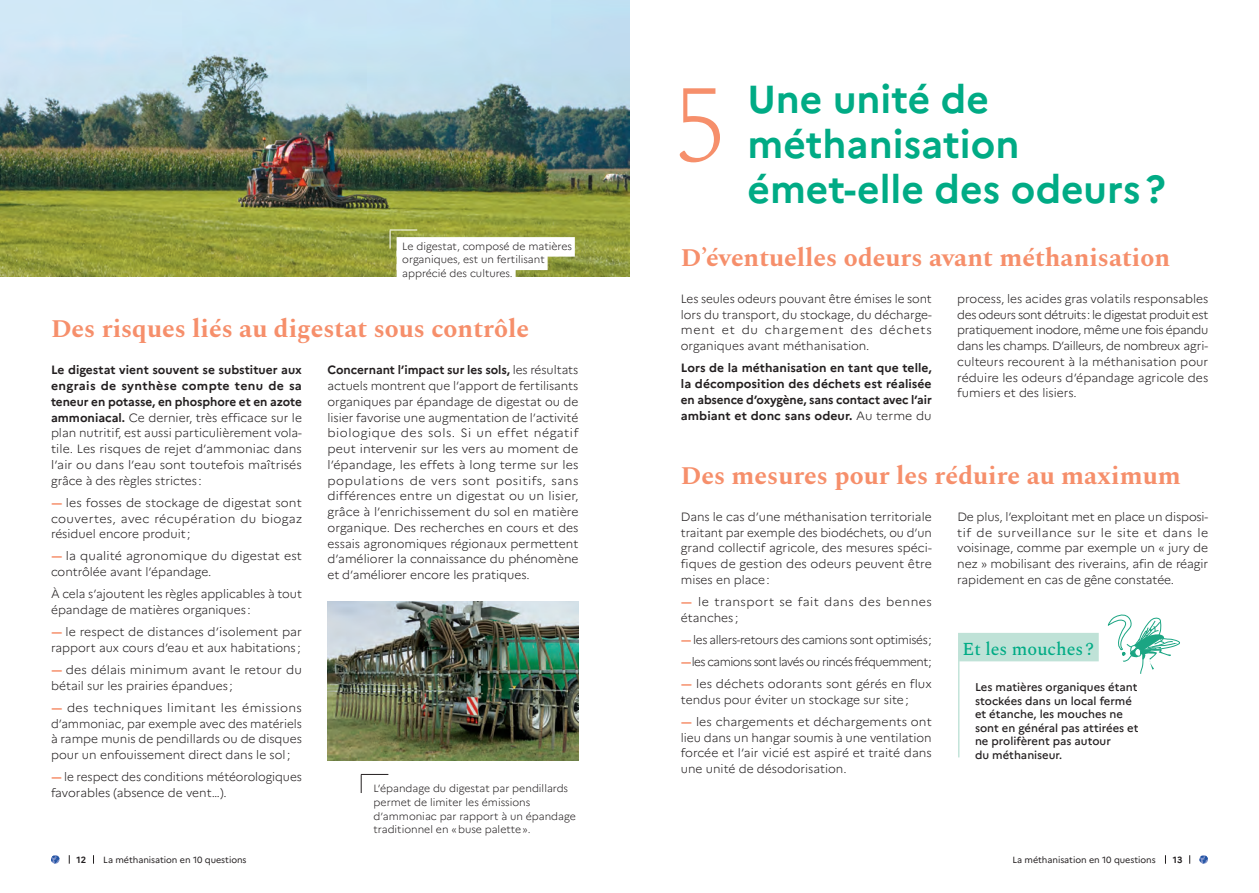
<style>
.page{position:relative;width:1259px;height:893px;background:#fff}
.page>*{position:absolute;margin:0;border:0;box-sizing:border-box;transform-origin:0 0}
.t1{font:200 110.55px "Spectral";color:#f68f6b}
.t2{font:700 39px/45px "Marianne";color:#00ab85}
.t3{font:700 25.5px "Spectral";color:#f68f6b}
.t4{font:500 18px "Spectral";color:#00ab85}
.t5{font:300 12px/15.8px "Marianne";color:#231f20;text-align:justify}
.t6{font:700 12px/15.8px "Marianne";letter-spacing:-.005em;color:#231f20;text-align:justify}
.t7{font:300 12px/15.8px "Marianne";letter-spacing:.035em;color:#231f20}
.t8{font:500 11.25px/13.5px "Marianne";color:#231f20}
.t9{font:300 10.5px/13.5px "Marianne";color:#231f20}
.t10{font:9px "Marianne";letter-spacing:-.005em;color:#231f20}
.t11{font:700 9px "Marianne";color:#231f20}
.s1{font-weight:700}
.s2{font-weight:700;color:#f68f6b}
.s3{font-weight:300}
</style>
<div class="page">
<img style="left:0;top:0;width:629px;height:276px">
<img style="left:327px;top:601px;width:251px;height:160px">
<svg style="left:361px;top:774px;width:27px;height:19px"></svg>
<div style="left:958px;top:633px;width:140px;height:28px;background:#bfe2d7"></div>
<hr style="left:958px;top:659px;width:1px;height:98px;background:#c3e4d9">
<svg style="left:1107px;top:614px;width:72px;height:60px"></svg>
<svg style="left:390px;top:230px;width:27px;height:19px"></svg>
<div style="left:396px;top:237px;width:179px;height:20px;background:#fff"></div>
<div style="left:396px;top:251px;width:151px;height:19px;background:#fff"></div>
<div style="left:396px;top:264px;width:119px;height:20px;background:#fff"></div>
<svg style="left:51px;top:855px;width:9px;height:9px"></svg>
<svg style="left:1199px;top:855px;width:9px;height:9px"></svg>
<p class="t9" style="left:402px;top:239px;width:171px">Le digestat, composé de matières organiques, est un fertilisant apprécié des cultures.</p>
<h3 class="t3" style="left:51px;top:310px;width:479px">Des risques liés au digestat sous contrôle</h3>
<p class="t5" style="left:51px;top:362px;width:252px"><span class="s1">Le digestat vient souvent se substituer aux engrais de synthèse compte tenu de sa teneur en potasse, en phosphore et en azote ammoniacal.</span> Ce dernier, très efficace sur le plan nutritif, est aussi particulièrement vola&shy;tile. Les risques de rejet d’ammoniac dans l’air ou dans l’eau sont toutefois maîtrisés grâce à des règles strictes :</p>
<p class="t5" style="left:51px;top:495px;width:252px"><span class="s2">-</span>les fosses de stockage de digestat sont couvertes, avec récupération du biogaz résiduel encore produit ;</p>
<p class="t5" style="left:51px;top:548px;width:252px"><span class="s2">-</span>la qualité agronomique du digestat est contrôlée avant l’épandage.</p>
<p class="t5" style="left:51px;top:586px;width:252px">À cela s’ajoutent les règles applicables à tout épandage de matières organiques :</p>
<p class="t5" style="left:51px;top:624px;width:252px"><span class="s2">-</span>le respect de distances d’isolement par rapport aux cours d’eau et aux habitations ;</p>
<p class="t5" style="left:51px;top:662px;width:252px"><span class="s2">-</span>des délais minimum avant le retour du bétail sur les prairies épandues ;</p>
<p class="t5" style="left:51px;top:700px;width:252px"><span class="s2">-</span>des techniques limitant les émissions d’ammoniac, par exemple avec des matériels à rampe munis de pendillards ou de disques pour un enfouissement direct dans le sol;</p>
<p class="t5" style="left:51px;top:769px;width:252px"><span class="s2">-</span>le respect des conditions météorologiques favorables (absence de vent…).</p>
<p class="t5" style="left:327px;top:362px;width:252px"><span class="s1">Concernant l’impact sur les sols,</span> les résultats actuels montrent que l’apport de fertilisants organiques par épandage de digestat ou de lisier favorise une augmentation de l’activité biologique des sols. Si un effet négatif peut intervenir sur les vers au moment de l’épandage, les effets à long terme sur les populations de vers sont positifs, sans différences entre un digestat ou un lisier, grâce à l’enrichissement du sol en matière organique. Des recherches en cours et des essais agronomiques régionaux permettent d’améliorer la connaissance du phénomène et d’améliorer encore les pratiques.</p>
<p class="t9" style="left:373px;top:782px;width:204px">L’épandage du digestat par pendillards permet de limiter les émissions d’ammoniac par rapport à un épandage traditionnel en «buse palette».</p>
<h1 class="t1" style="left:673px;top:44px;width:57px">5</h1>
<h2 class="t2" style="left:747px;top:76px;width:420px">Une unité de méthanisation émet-elle des odeurs?</h2>
<h3 class="t3" style="left:681px;top:239px;width:491px">D’éventuelles odeurs avant méthanisation</h3>
<p class="t5" style="left:681px;top:291px;width:252px">Les seules odeurs pouvant être émises le sont lors du transport, du stockage, du décharge&shy;ment et du chargement des déchets organiques avant méthanisation.</p>
<p class="t6" style="left:681px;top:360px;width:252px">Lors de la méthanisation en tant que telle, la décomposition des déchets est réalisée en absence d’oxygène, sans contact avec l’air ambiant et donc sans odeur. <span class="s3">Au terme du</span></p>
<p class="t5" style="left:957px;top:291px;width:252px">process, les acides gras volatils responsables des odeurs sont détruits: le digestat produit est pratiquement inodore, même une fois épandu dans les champs. D’ailleurs, de nombreux agri&shy;culteurs recourent à la méthanisation pour réduire les odeurs d’épandage agricole des fumiers et des lisiers.</p>
<h3 class="t3" style="left:681px;top:457px;width:501px">Des mesures pour les réduire au maximum</h3>
<p class="t5" style="left:681px;top:509px;width:252px">Dans le cas d’une méthanisation territoriale traitant par exemple des biodéchets, ou d’un grand collectif agricole, des mesures spéci&shy;fiques de gestion des odeurs peuvent être mises en place:</p>
<p class="t7" style="left:681px;top:594px;width:252px"><span class="s2">-</span> le transport se fait dans des bennes étanches ;</p>
<p class="t5" style="left:681px;top:628px;width:252px;line-height:22.2px"><span class="s2">-</span>les allers-retours des camions sont optimisés; <span class="s2">-</span>les camions sont lavés ou rincés fréquemment; <span class="s2">-</span>les déchets odorants sont gérés en flux</p>
<p class="t5" style="left:681px;top:688px;width:252px;line-height:22.2px">tendus pour éviter un stockage sur site; <span class="s2">-</span>les chargements et déchargements ont</p>
<p class="t5" style="left:681px;top:729px;width:252px">lieu dans un hangar soumis à une ventilation forcée et l’air vicié est aspiré et traité dans une unité de désodorisation.</p>
<p class="t5" style="left:957px;top:509px;width:252px">De plus, l’exploitant met en place un disposi&shy;tif de surveillance sur le site et dans le voisinage, comme par exemple un « jury de nez » mobilisant des riverains, afin de réagir rapidement en cas de gêne constatée.</p>
<h3 class="t4" style="left:962px;top:636px;width:133px">Et les mouches ?</h3>
<p class="t8" style="left:975px;top:680px;width:165px">Les matières organiques étant stockées dans un local fermé et étanche, les mouches ne sont en général pas attirées et ne prolifèrent pas autour<br>du méthaniseur.</p>
<p class="t11" style="left:76px;top:854px;width:11px">12</p>
<p class="t10" style="left:103px;top:854px;width:145px">La méthanisation en 10 questions</p>
<p class="t10" style="left:1012px;top:854px;width:145px">La méthanisation en 10 questions</p>
<p class="t11" style="left:1172px;top:854px;width:11px">13</p>
</div>
